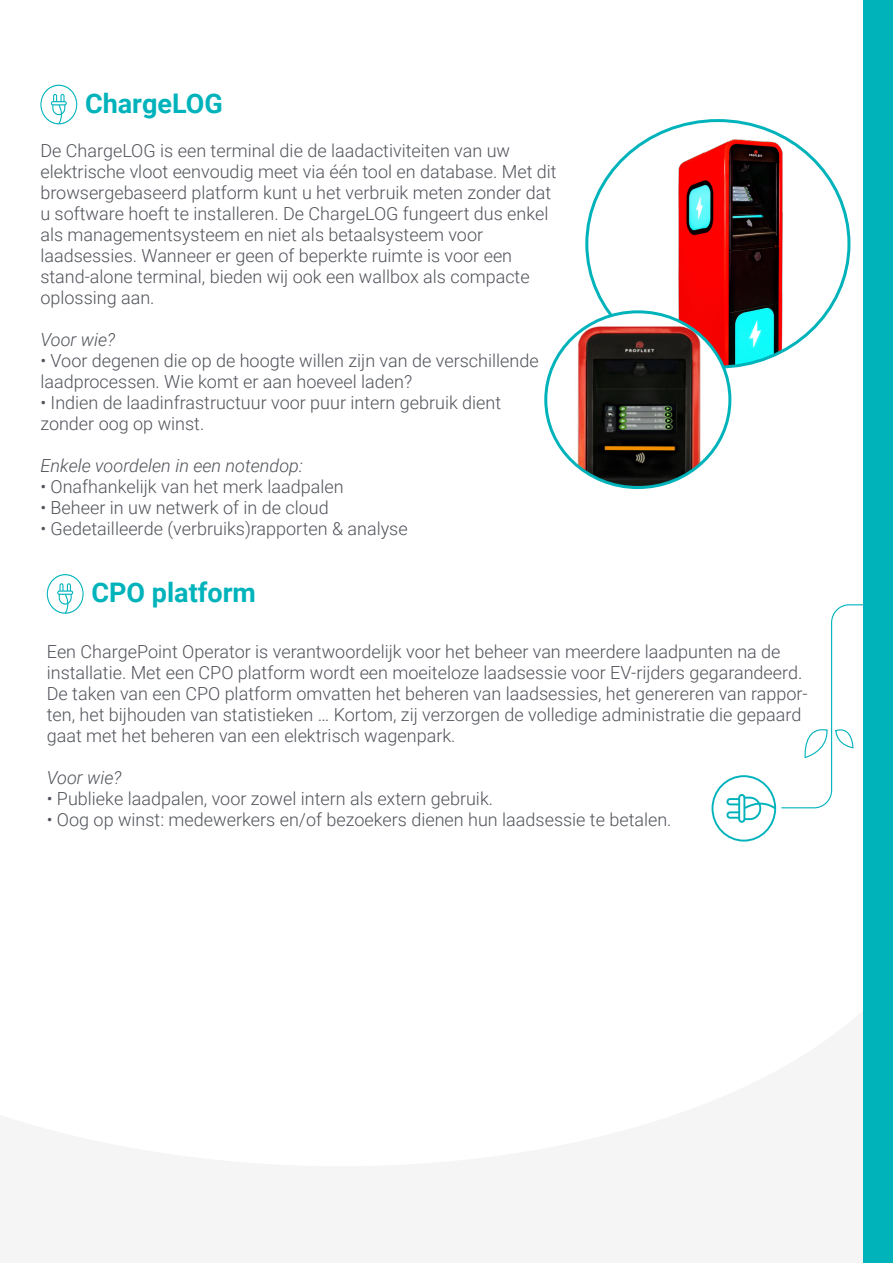
<style>
.page{position:relative;width:893px;height:1263px;background:#fff}
.page>*{position:absolute;margin:0;border:0;box-sizing:border-box;transform-origin:0 0}
.t1{font:700 27px "Roboto";color:#00b3bb}
.t2{font:300 18px/21px "Roboto";color:#50535a}
.t3{font:italic 300 18px "Roboto";color:#50535a}
</style>
<div class="page">
<div style="left:863px;top:0;width:30px;height:1263px;background:#00b3bb"></div>
<svg style="left:711px;top:604px;width:152px;height:237px"></svg>
<svg style="left:47px;top:574px;width:37px;height:40px"></svg>
<svg style="left:40px;top:85px;width:37px;height:39px"></svg>
<img style="left:672px;top:121px;width:117px;height:244px">
<img style="left:553px;top:312px;width:171px;height:175px">
<h1 class="t1" style="left:85px;top:84px;width:139px">ChargeLOG</h1>
<p class="t2" style="left:40px;top:139px;width:518px">De ChargeLOG is een terminal die de laadactiviteiten van uw elektrische vloot eenvoudig meet via één tool en database. Met dit browsergebaseerd platform kunt u het verbruik meten zonder dat u software hoeft te installeren. De ChargeLOG fungeert dus enkel als managementsysteem en niet als betaalsysteem voor laadsessies. Wanneer er geen of beperkte ruimte is voor een stand-alone terminal, bieden wij ook een wallbox als compacte oplossing aan.</p>
<p class="t3" style="left:40px;top:327px;width:76px">Voor wie?</p>
<p class="t2" style="left:40px;top:349px;width:500px">• Voor degenen die op de hoogte willen zijn van de verschillende laadprocessen. Wie komt er aan hoeveel laden?</p>
<p class="t2" style="left:40px;top:391px;width:462px">• Indien de laadinfrastructuur voor puur intern gebruik dient zonder oog op winst.</p>
<p class="t3" style="left:40px;top:453px;width:264px">Enkele voordelen in een notendop:</p>
<p class="t2" style="left:40px;top:475px;width:305px">• Onafhankelijk van het merk laadpalen</p>
<p class="t2" style="left:40px;top:496px;width:290px">• Beheer in uw netwerk of in de cloud</p>
<p class="t2" style="left:40px;top:517px;width:369px">• Gedetailleerde (verbruiks)rapporten &amp; analyse</p>
<h1 class="t1" style="left:91px;top:574px;width:166px">CPO platform</h1>
<p class="t2" style="left:47px;top:641px;width:762px">Een ChargePoint Operator is verantwoordelijk voor het beheer van meerdere laadpunten na de installatie. Met een CPO platform wordt een moeiteloze laadsessie voor EV-rijders gegarandeerd.<br>De taken van een CPO platform omvatten het beheren van laadsessies, het genereren van rappor&shy;ten, het bijhouden van statistieken … Kortom, zij verzorgen de volledige administratie die gepaard gaat met het beheren van een elektrisch wagenpark.</p>
<p class="t3" style="left:47px;top:765px;width:76px">Voor wie?</p>
<p class="t2" style="left:47px;top:788px;width:448px">• Publieke laadpalen, voor zowel intern als extern gebruik.</p>
<p class="t2" style="left:47px;top:809px;width:626px">• Oog op winst: medewerkers en/of bezoekers dienen hun laadsessie te betalen.</p>
</div>
